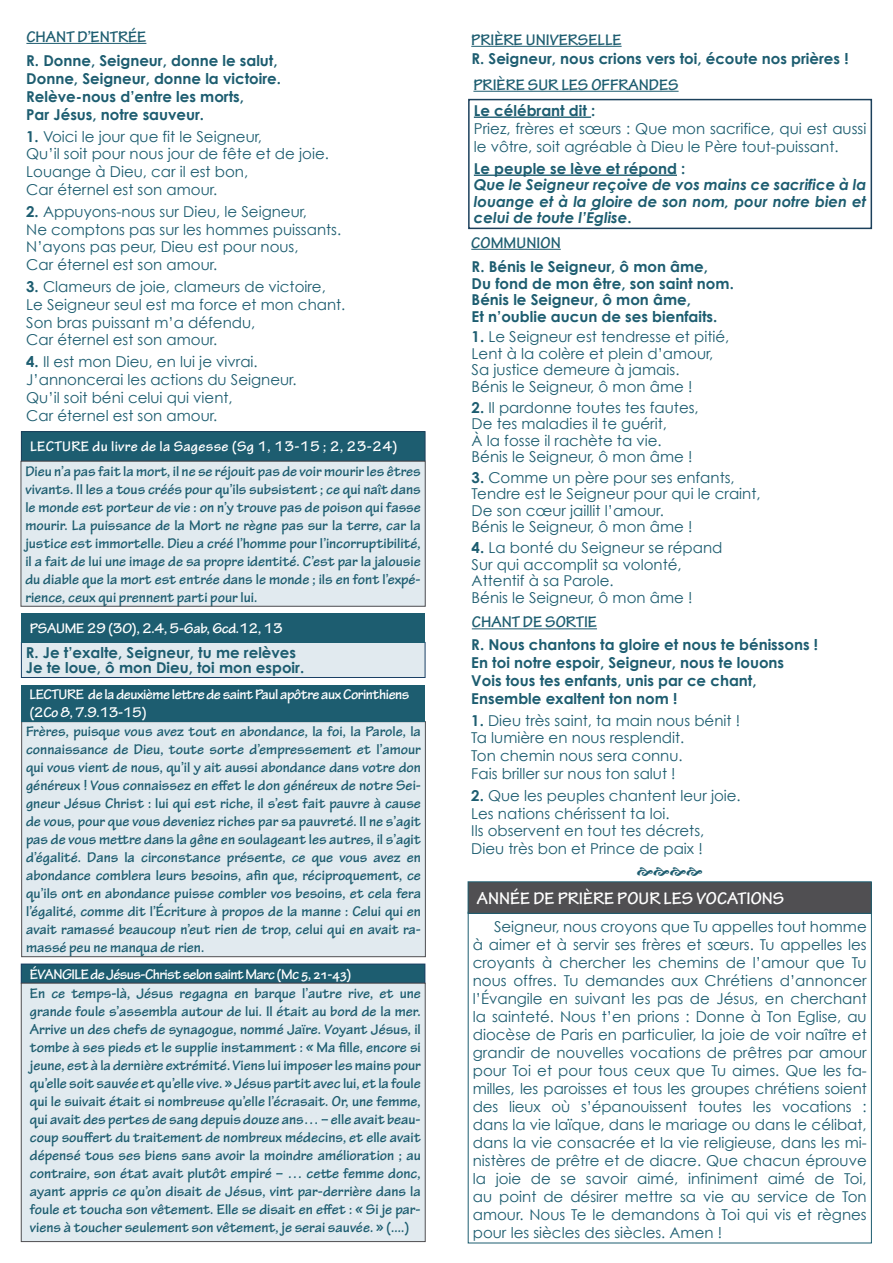
<style>
.page{position:relative;width:893px;height:1263px;background:#fff}
.page>*{position:absolute;margin:0;border:0;box-sizing:border-box;transform-origin:0 0}
.t1{font:700 18px "Tekton Pro";color:#fff}
.t2{font:700 16.5px "Tekton Pro";color:#1d5d70}
.t3{font:15px/17.7px "Century Gothic";color:#1d5d70}
.t4{font:700 15px/18px "Tekton Pro";color:#1d5d70;text-align:justify}
.t5{font:700 15px/17.7px "Century Gothic";color:#1d5d70}
.t6{font:700 15px/18px "Tekton Pro";letter-spacing:-.03em;color:#fff}
.t7{font:italic 700 15px/16.5px "Century Gothic";color:#1d5d70;text-align:justify}
.t8{font:700 15px "Tekton Pro";letter-spacing:.02em;color:#fff}
.s1{font-weight:700}
.s2{font-style:normal}
</style>
<div class="page">
<div style="left:21px;top:642px;width:404px;height:35px;background:#e1eaef"></div>
<div style="left:21px;top:642px;width:404px;height:36px;border:1px solid #1a4065"></div>
<div style="left:21px;top:613px;width:404px;height:30px;background:#1d5d70"></div>
<hr style="left:472px;top:628px;width:125px;height:1px;background:#1d5d70">
<hr style="left:471px;top:249px;width:90px;height:1px;background:#1d5d70">
<hr style="left:474px;top:117px;width:117px;height:1px;background:#1d5d70">
<hr style="left:474px;top:175px;width:203px;height:1px;background:#1d5d70">
<div style="left:468px;top:99px;width:404px;height:130px;border:2px solid #1b405b"></div>
<hr style="left:473px;top:91px;width:206px;height:1px;background:#1d5d70">
<hr style="left:26px;top:43px;width:120px;height:1px;background:#1d5d70">
<hr style="left:471px;top:46px;width:151px;height:1px;background:#1d5d70">
<div style="left:22px;top:722px;width:403px;height:235px;background:#e1eaef"></div>
<div style="left:21px;top:721px;width:404px;height:236px;border:1px solid #504f52"></div>
<div style="left:21px;top:685px;width:404px;height:36px;background:#1d5d70"></div>
<div style="left:468px;top:882px;width:403px;height:31px;background:#504f52"></div>
<div style="left:468px;top:881px;width:404px;height:33px;border:1px solid #1d5d70"></div>
<div style="left:21px;top:432px;width:404px;height:29px;background:#1d5d70"></div>
<div style="left:21px;top:431px;width:404px;height:30px;border:1px solid #1b405b"></div>
<div style="left:21px;top:461px;width:404px;height:145px;background:#e1eaef"></div>
<div style="left:21px;top:461px;width:404px;height:145px;border:1px solid #504f52"></div>
<div style="left:21px;top:964px;width:404px;height:19px;background:#1d5d70"></div>
<div style="left:21px;top:964px;width:404px;height:19px;border:1px solid #1a4065"></div>
<div style="left:21px;top:983px;width:404px;height:258px;background:#e1eaef"></div>
<div style="left:21px;top:983px;width:404px;height:259px;border:1px solid #504f52"></div>
<p class="t2" style="left:26px;top:27px;width:122px">CHANT D’ENTRÉE</p>
<p class="t2" style="left:471px;top:30px;width:152px">PRIÈRE UNIVERSELLE</p>
<p class="t5" style="left:471px;top:49px;width:379px">R. Seigneur, nous crions vers toi, écoute nos prières !</p>
<p class="t5" style="left:26px;top:52px;width:256px">R. Donne, Seigneur, donne le salut,<br>Donne, Seigneur, donne la victoire.<br>Relève-nous d’entre les morts,<br>Par Jésus, notre sauveur.</p>
<p class="t3" style="left:26px;top:127px;width:304px"><span class="s1">1.</span> Voici le jour que fit le Seigneur,<br>Qu’il soit pour nous jour de fête et de joie.<br>Louange à Dieu, car il est bon,<br>Car éternel est son amour.</p>
<p class="t3" style="left:26px;top:202px;width:316px"><span class="s1">2.</span> Appuyons-nous sur Dieu, le Seigneur,<br>Ne comptons pas sur les hommes puissants.<br>N’ayons pas peur, Dieu est pour nous,<br>Car éternel est son amour.</p>
<p class="t3" style="left:26px;top:278px;width:321px"><span class="s1">3.</span> Clameurs de joie, clameurs de victoire, Le Seigneur seul est ma force et mon chant.<br>Son bras puissant m’a défendu,<br>Car éternel est son amour.</p>
<p class="t3" style="left:26px;top:353px;width:272px"><span class="s1">4.</span> Il est mon Dieu, en lui je vivrai.<br>J’annoncerai les actions du Seigneur.<br>Qu’il soit béni celui qui vient,<br>Car éternel est son amour.</p>
<p class="t2" style="left:473px;top:75px;width:207px">PRIÈRE SUR LES OFFRANDES</p>
<p class="t5" style="left:474px;top:101px;width:123px">Le célébrant dit :</p>
<p class="t3" style="left:474px;top:119px;width:394px">Priez, frères et sœurs : Que mon sacrifice, qui est aussi le vôtre, soit agréable à Dieu le Père tout-puissant.</p>
<p class="t5" style="left:474px;top:159px;width:213px">Le peuple se lève et répond :</p>
<p class="t7" style="left:474px;top:176px;width:394px">Que le Seigneur reçoive de vos mains ce sacrifice à la louange et à la gloire de son nom, pour notre bien et celui de toute l’Église<span class="s2">.</span></p>
<p class="t2" style="left:471px;top:233px;width:91px">COMMUNION</p>
<p class="t5" style="left:472px;top:258px;width:264px;line-height:16.5px">R. Bénis le Seigneur, ô mon âme,<br>Du fond de mon être, son saint nom.<br>Bénis le Seigneur, ô mon âme,<br>Et n’oublie aucun de ses bienfaits.</p>
<p class="t3" style="left:472px;top:328px;width:259px;line-height:16.5px"><span class="s1">1.</span> Le Seigneur est tendresse et pitié,<br>Lent à la colère et plein d’amour,<br>Sa justice demeure à jamais.<br>Bénis le Seigneur, ô mon âme !</p>
<p class="t3" style="left:472px;top:399px;width:229px;line-height:16.5px"><span class="s1">2.</span> Il pardonne toutes tes fautes,<br>De tes maladies il te guérit,<br>À la fosse il rachète ta vie.<br>Bénis le Seigneur, ô mon âme !</p>
<p class="t3" style="left:472px;top:469px;width:291px;line-height:16.5px"><span class="s1">3.</span> Comme un père pour ses enfants,<br>Tendre est le Seigneur pour qui le craint,<br>De son cœur jaillit l’amour.<br>Bénis le Seigneur, ô mon âme !</p>
<p class="t3" style="left:472px;top:539px;width:252px;line-height:16.5px"><span class="s1">4.</span> La bonté du Seigneur se répand<br>Sur qui accomplit sa volonté,<br>Attentif à sa Parole.<br>Bénis le Seigneur, ô mon âme !</p>
<p class="t8" style="left:30px;top:438px;width:369px">LECTURE du livre de la Sagesse (Sg 1, 13-15 ; 2, 23-24)</p>
<p class="t4" style="left:25px;top:462px;width:397px">Dieu n’a pas fait la mort, il ne se réjouit pas de voir mourir les êtres vivants. Il les a tous créés pour qu’ils subsistent ; ce qui naît dans le monde est porteur de vie : on n’y trouve pas de poison qui fasse mourir. La puissance de la Mort ne règne pas sur la terre, car la justice est immortelle. Dieu a créé l’homme pour l’incorruptibilité, il a fait de lui une image de sa propre identité. C’est par la jalousie du diable que la mort est entrée dans le monde ; ils en font l’expé&shy;rience, ceux qui prennent parti pour lui.</p>
<p class="t6" style="left:30px;top:619px;width:255px">PSAUME 29 (30), 2.4, 5-6ab, 6cd.12, 13</p>
<p class="t5" style="left:26px;top:645px;width:280px;line-height:15px">R. Je t’exalte, Seigneur, tu me relèves<br>Je te loue, ô mon Dieu, toi mon espoir.</p>
<p class="t6" style="left:29px;top:686px;width:381px">LECTURE de la deuxième lettre de saint Paul apôtre aux Corinthiens (2Co 8, 7.9.13-15)</p>
<p class="t4" style="left:26px;top:723px;width:396px">Frères, puisque vous avez tout en abondance, la foi, la Parole, la connaissance de Dieu, toute sorte d’empressement et l’amour qui vous vient de nous, qu’il y ait aussi abondance dans votre don généreux ! Vous connaissez en effet le don généreux de notre Sei&shy;gneur Jésus Christ : lui qui est riche, il s’est fait pauvre à cause de vous, pour que vous deveniez riches par sa pauvreté. Il ne s’agit pas de vous mettre dans la gêne en soulageant les autres, il s’agit d’égalité. Dans la circonstance présente, ce que vous avez en abondance comblera leurs besoins, afin que, réciproquement, ce qu’ils ont en abondance puisse combler vos besoins, et cela fera l’égalité, comme dit l’Écriture à propos de la manne : Celui qui en avait ramassé beaucoup n’eut rien de trop, celui qui en avait ra&shy;massé peu ne manqua de rien.</p>
<p class="t6" style="left:30px;top:965px;width:323px">ÉVANGILE de Jésus-Christ selon saint Marc (Mc 5, 21-43)</p>
<p class="t4" style="left:30px;top:984px;width:392px">En ce temps-là, Jésus regagna en barque l’autre rive, et une grande foule s’assembla autour de lui. Il était au bord de la mer.<br>Arrive un des chefs de synagogue, nommé Jaïre. Voyant Jésus, il tombe à ses pieds et le supplie instamment : « Ma fille, encore si jeune, est à la dernière extrémité. Viens lui imposer les mains pour qu’elle soit sauvée et qu’elle vive. » Jésus partit avec lui, et la foule qui le suivait était si nombreuse qu’elle l’écrasait. Or, une femme, qui avait des pertes de sang depuis douze ans… – elle avait beau&shy;coup souffert du traitement de nombreux médecins, et elle avait dépensé tous ses biens sans avoir la moindre amélioration ; au contraire, son état avait plutôt empiré – … cette femme donc, ayant appris ce qu’on disait de Jésus, vint par-derrière dans la foule et toucha son vêtement. Elle se disait en effet : « Si je par&shy;viens à toucher seulement son vêtement, je serai sauvée. » (....)</p>
<p class="t2" style="left:472px;top:612px;width:127px">CHANT DE SORTIE</p>
<p class="t5" style="left:471px;top:636px;width:348px">R. Nous chantons ta gloire et nous te bénissons !<br>En toi notre espoir, Seigneur, nous te louons Vois tous tes enfants, unis par ce chant, Ensemble exaltent ton nom !</p>
<p class="t3" style="left:471px;top:711px;width:270px"><span class="s1">1.</span> Dieu très saint, ta main nous bénit !<br>Ta lumière en nous resplendit.<br>Ton chemin nous sera connu.<br>Fais briller sur nous ton salut !</p>
<p class="t3" style="left:471px;top:786px;width:271px"><span class="s1">2.</span> Que les peuples chantent leur joie.<br>Les nations chérissent ta loi.<br>Ils observent en tout tes décrets, Dieu très bon et Prince de paix !</p>
<p class="t1" style="left:477px;top:887px;width:309px">ANNÉE DE PRIÈRE POUR LES VOCATIONS</p>
<p class="t3" style="left:473px;top:918px;width:395px;text-align:justify;text-indent:21px">Seigneur, nous croyons que Tu appelles tout homme à aimer et à servir ses frères et sœurs. Tu appelles les croyants à chercher les chemins de l’amour que Tu nous offres. Tu demandes aux Chrétiens d’annoncer l’Évangile en suivant les pas de Jésus, en cherchant la sainteté. Nous t’en prions : Donne à Ton Eglise, au diocèse de Paris en particulier, la joie de voir naître et grandir de nouvelles vocations de prêtres par amour pour Toi et pour tous ceux que Tu aimes. Que les fa&shy;milles, les paroisses et tous les groupes chrétiens soient des lieux où s’épanouissent toutes les vocations : dans la vie laïque, dans le mariage ou dans le célibat, dans la vie consacrée et la vie religieuse, dans les mi&shy;nistères de prêtre et de diacre. Que chacun éprouve la joie de se savoir aimé, infiniment aimé de Toi, au point de désirer mettre sa vie au service de Ton amour. Nous Te le demandons à Toi qui vis et règnes pour les siècles des siècles. Amen !</p>
</div>
